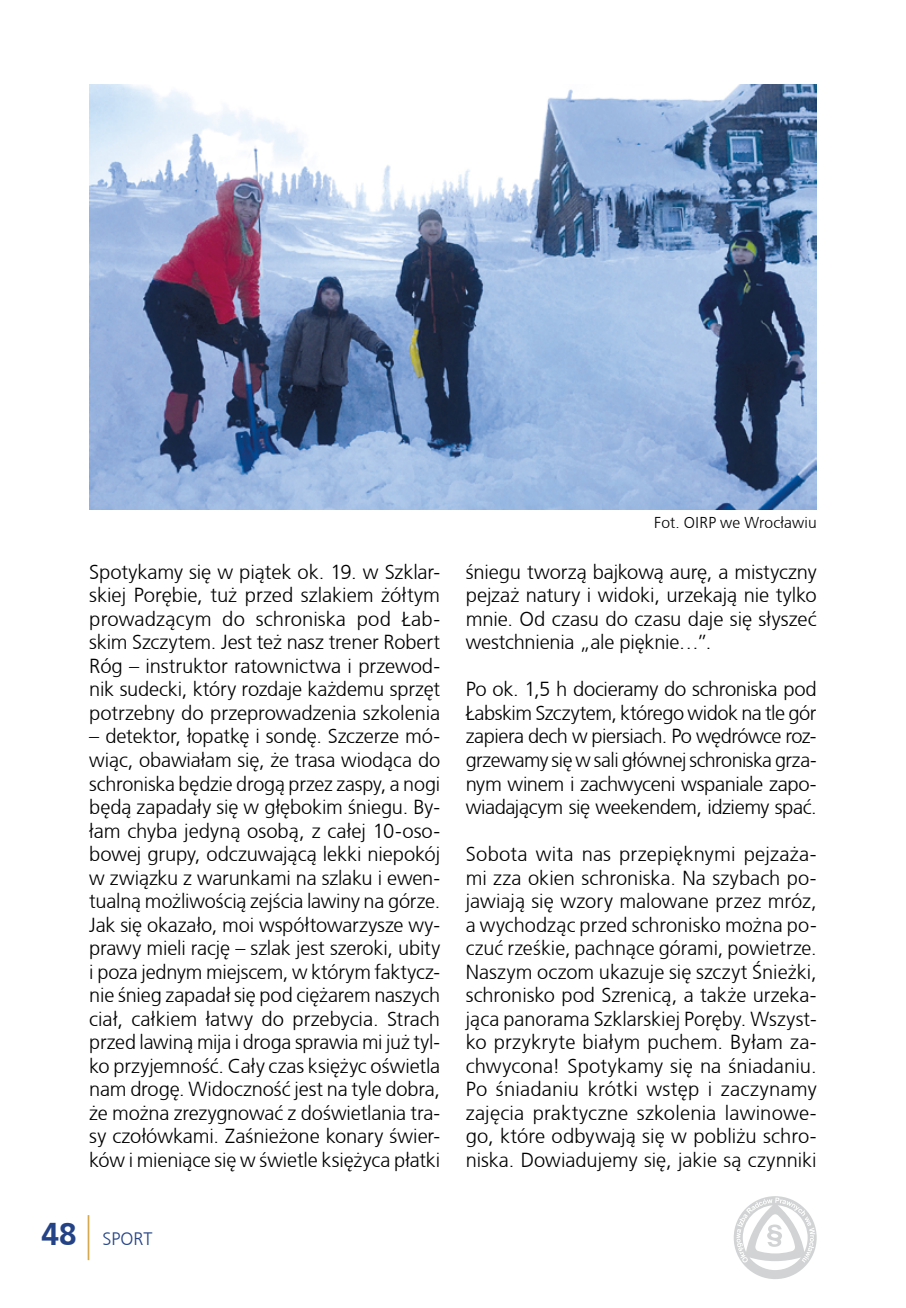
<style>
.page{position:relative;width:906px;height:1308px;background:#fff}
.page>*{position:absolute;margin:0;border:0;box-sizing:border-box;transform-origin:0 0}
.t1{font:700 31.5px "Frutiger CE";color:#244386}
.t2{font:300 20.25px/23.4px "Frutiger CE";letter-spacing:-.005em;color:#000;text-align:justify}
.t3{font:300 18px "Frutiger CE";color:#244386}
.t4{font:300 15.75px "Frutiger CE";letter-spacing:.015em;color:#000}
.s1{font-weight:300;font-size:45px;color:#d2a444}
</style>
<div class="page">
<svg style="left:733px;top:1196px;width:83px;height:83px"></svg>
<img style="left:89px;top:85px;width:727px;height:424px">
<p class="t2" style="left:89px;top:560px;width:352px">Spotykamy się w piątek ok. 19. w Szklar&shy;skiej Porębie, tuż przed szlakiem żółtym prowadzącym do schroniska pod Łab&shy;skim Szczytem. Jest też nasz trener Robert Róg – instruktor ratownictwa i przewod&shy;nik sudecki, który rozdaje każdemu sprzęt potrzebny do przeprowadzenia szkolenia</p>
<p class="t2" style="left:89px;top:724px;width:352px">– detektor, łopatkę i sondę. Szczerze mó&shy;wiąc, obawiałam się, że trasa wiodąca do schroniska będzie drogą przez zaspy, a nogi będą zapadały się w głębokim śniegu. By&shy;łam chyba jedyną osobą, z całej 10-oso&shy;bowej grupy, odczuwającą lekki niepokój w związku z warunkami na szlaku i ewen&shy;tualną możliwością zejścia lawiny na górze.<br>Jak się okazało, moi współtowarzysze wy&shy;prawy mieli rację – szlak jest szeroki, ubity i poza jednym miejscem, w którym faktycz&shy;nie śnieg zapadał się pod ciężarem naszych ciał, całkiem łatwy do przebycia. Strach przed lawiną mija i droga sprawia mi już tyl&shy;ko przyjemność. Cały czas księżyc oświetla nam drogę. Widoczność jest na tyle dobra, że można zrezygnować z doświetlania tra&shy;sy czołówkami. Zaśnieżone konary świer&shy;ków i mieniące się w świetle księżyca płatki</p>
<h1 class="t1" style="left:42px;top:1215px;width:51px">48 <span class="s1">|</span></h1>
<p class="t3" style="left:102px;top:1228px;width:52px">SPORT</p>
<p class="t4" style="left:654px;top:513px;width:164px">Fot. OIRP we Wrocławiu</p>
<p class="t2" style="left:466px;top:560px;width:352px">śniegu tworzą bajkową aurę, a mistyczny pejzaż natury i widoki, urzekają nie tylko mnie. Od czasu do czasu daje się słyszeć westchnienia „ale pięknie…”.</p>
<p class="t2" style="left:466px;top:677px;width:352px">Po ok. 1,5 h docieramy do schroniska pod Łabskim Szczytem, którego widok na tle gór zapiera dech w piersiach. Po wędrówce roz&shy;grzewamy się w sali głównej schroniska grza&shy;nym winem i zachwyceni wspaniale zapo&shy;wiadającym się weekendem, idziemy spać.</p>
<p class="t2" style="left:466px;top:842px;width:352px">Sobota wita nas przepięknymi pejzaża&shy;mi zza okien schroniska. Na szybach po&shy;jawiają się wzory malowane przez mróz, a wychodząc przed schronisko można po&shy;czuć rześkie, pachnące górami, powietrze.<br>Naszym oczom ukazuje się szczyt Śnieżki, schronisko pod Szrenicą, a także urzeka&shy;jąca panorama Szklarskiej Poręby. Wszyst&shy;ko przykryte białym puchem. Byłam za&shy;chwycona! Spotykamy się na śniadaniu.<br>Po śniadaniu krótki wstęp i zaczynamy zajęcia praktyczne szkolenia lawinowe&shy;go, które odbywają się w pobliżu schro&shy;niska. Dowiadujemy się, jakie są czynniki</p>
</div>
